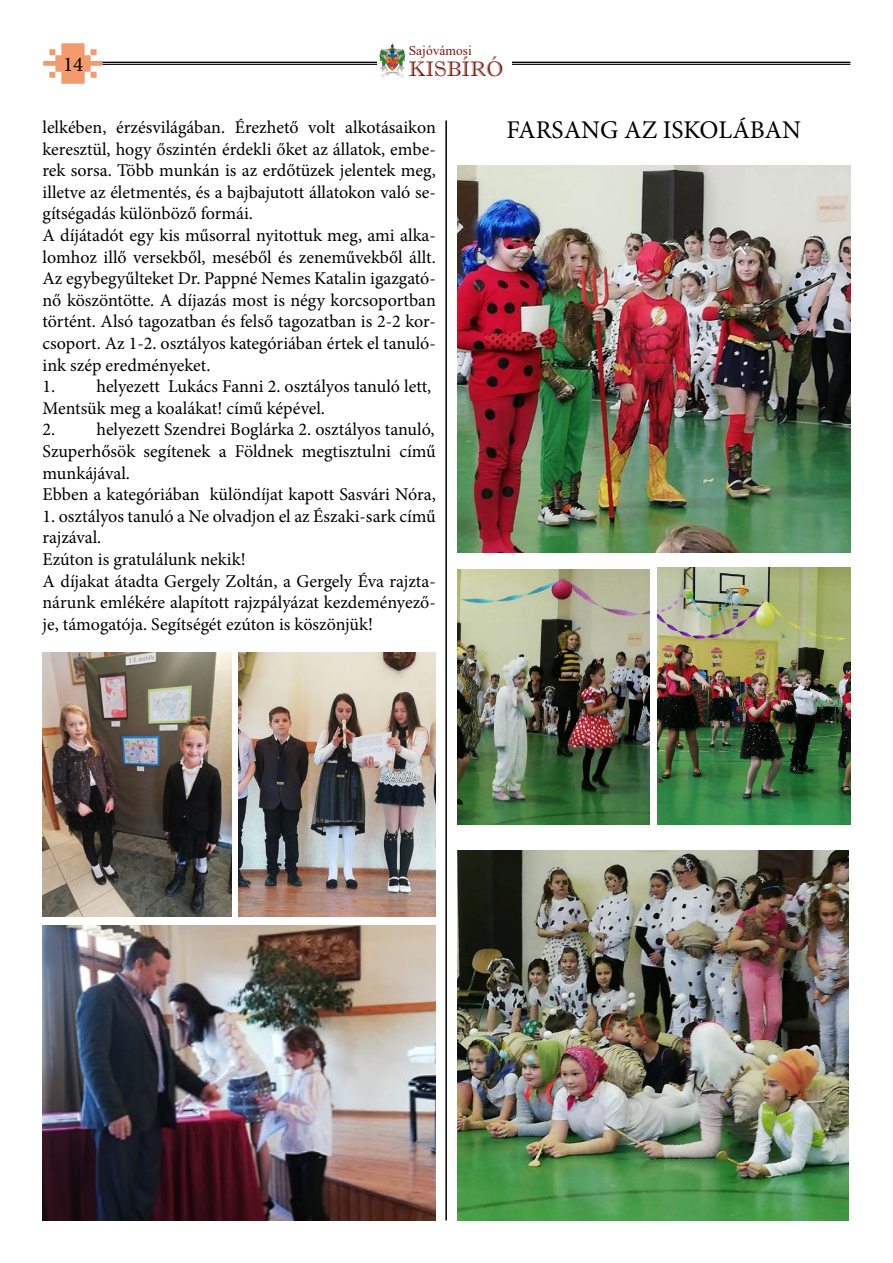
<style>
.page{position:relative;width:893px;height:1263px;background:#fff}
.page>*{position:absolute;margin:0;border:0;box-sizing:border-box;transform-origin:0 0}
.t1{font:25.5px "Minion Pro";color:#000}
.t2{font:21px "Imprint MT Shadow";color:#781a0d}
.t3{font:21px "Minion Pro";color:#000}
.t4{font:18px/21.6px "Minion Pro";color:#000}
.t5{font:13.5px "Times New Roman";color:#781a0d}
</style>
<div class="page">
<hr style="left:44px;top:64px;width:806px;height:1px;background:#000">
<hr style="left:44px;top:62px;width:806px;height:1px;background:#000">
<div style="left:405px;top:43px;width:106px;height:36px;background:#fff"></div>
<img style="left:378px;top:43px;width:27px;height:35px">
<svg style="left:43px;top:43px;width:60px;height:41px"></svg>
<hr style="left:445px;top:120px;width:2px;height:1100px;background:#000">
<img style="left:43px;top:653px;width:189px;height:263px">
<img style="left:238px;top:653px;width:198px;height:263px">
<img style="left:43px;top:926px;width:393px;height:294px">
<img style="left:457px;top:850px;width:391px;height:370px">
<img style="left:457px;top:569px;width:192px;height:256px">
<img style="left:657px;top:568px;width:193px;height:257px">
<img style="left:457px;top:166px;width:393px;height:387px">
<p class="t5" style="left:409px;top:41px;width:65px">Sajóvámosi</p>
<p class="t3" style="left:63px;top:51px;width:22px">14</p>
<p class="t2" style="left:409px;top:56px;width:96px">KISBÍRÓ</p>
<p class="t4" style="left:43px;top:117px;width:395px">lelkében, érzésvilágában. Érezhető volt alkotásaikon keresztül, hogy őszintén érdekli őket az állatok, embe&shy;rek sorsa. Több munkán is az erdőtüzek jelentek meg, illetve az életmentés, és a bajbajutott állatokon való se&shy;gítségadás különböző formái.<br>A díjátadót egy kis műsorral nyitottuk meg, ami alka&shy;lomhoz illő versekből, meséből és zeneművekből állt.<br>Az egybegyűlteket Dr. Pappné Nemes Katalin igazgató&shy;nő köszöntötte. A díjazás most is négy korcsoportban történt. Alsó tagozatban és felső tagozatban is 2-2 kor&shy;csoport. Az 1-2. osztályos kategóriában értek el tanuló&shy;ink szép eredményeket.</p>
<p class="t4" style="left:43px;top:376px;width:390px">1. helyezett Lukács Fanni 2. osztályos tanuló lett,<br>Mentsük meg a koalákat! című képével.</p>
<p class="t4" style="left:43px;top:419px;width:395px">2. helyezett Szendrei Boglárka 2. osztályos tanuló, Szuperhősök segítenek a Földnek megtisztulni című munkájával.<br>Ebben a kategóriában különdíjat kapott Sasvári Nóra,</p>
<p class="t4" style="left:43px;top:505px;width:395px">1. osztályos tanuló a Ne olvadjon el az Északi-sark című rajzával.<br>Ezúton is gratulálunk nekik!<br>A díjakat átadta Gergely Zoltán, a Gergely Éva rajzta&shy;nárunk emlékére alapított rajzpályázat kezdeményező&shy;je, támogatója. Segítségét ezúton is köszönjük!</p>
<h1 class="t1" style="left:507px;top:113px;width:296px">FARSANG AZ ISKOLÁBAN</h1>
</div>
